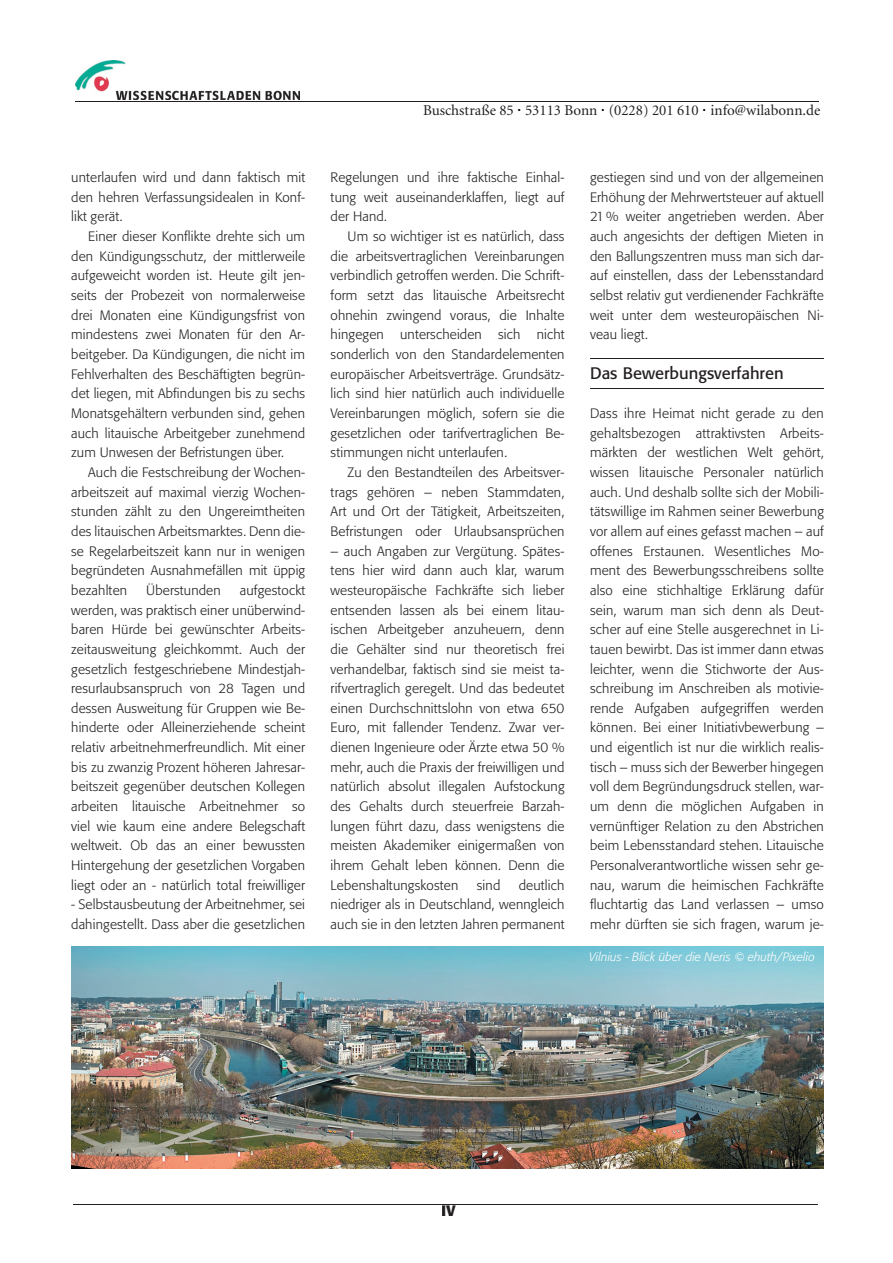
<style>
.page{position:relative;width:893px;height:1263px;background:#fff}
.page>*{position:absolute;margin:0;border:0;box-sizing:border-box;transform-origin:0 0}
.t1{font:16.5px "Tn T Form BSK";color:#231f20}
.t2{font:15px "Minion";color:#231f20}
.t3{font:700 15px "Tn T Form BSK";color:#231f20}
.t4{font:300 13.5px/19.6px "Tn T Form BSK";letter-spacing:.01em;color:#231f20;text-align:justify}
.t5{font:italic 300 12px "Tn T Form BSK";letter-spacing:.01em;color:#fff}
.s1{font-size:18px;color:#000}
</style>
<div class="page">
<img style="left:75px;top:61px;width:224px;height:38px">
<hr style="left:75px;top:101px;width:743px;height:1px;background:#231f20">
<hr style="left:73px;top:1204px;width:745px;height:1px;background:#231f20">
<hr style="left:590px;top:358px;width:234px;height:1px;background:#231f20">
<hr style="left:590px;top:388px;width:234px;height:1px;background:#231f20">
<img style="left:71px;top:946px;width:753px;height:222px">
<p class="t4" style="left:71px;top:168px;width:235px">unterlaufen wird und dann faktisch mit den hehren Verfassungsidealen in Konf&shy;likt gerät.</p>
<p class="t4" style="left:71px;top:227px;width:235px;text-indent:17px">Einer dieser Konflikte drehte sich um den Kündigungsschutz, der mittlerweile aufgeweicht worden ist. Heute gilt jen&shy;seits der Probezeit von normalerweise drei Monaten eine Kündigungsfrist von mindestens zwei Monaten für den Ar&shy;beitgeber. Da Kündigungen, die nicht im Fehlverhalten des Beschäftigten begrün&shy;det liegen, mit Abfindungen bis zu sechs Monatsgehältern verbunden sind, gehen auch litauische Arbeitgeber zunehmend zum Unwesen der Befristungen über.</p>
<p class="t4" style="left:71px;top:462px;width:235px;text-indent:17px">Auch die Festschreibung der Wochen&shy;arbeitszeit auf maximal vierzig Wochen&shy;stunden zählt zu den Ungereimtheiten des litauischen Arbeitsmarktes. Denn die&shy;se Regelarbeitszeit kann nur in wenigen begründeten Ausnahmefällen mit üppig bezahlten</p>
<p class="t4" style="left:146px;top:580px;width:76px">Überstunden</p>
<p class="t4" style="left:71px;top:580px;width:235px;text-indent:169px">aufgestockt werden, was praktisch einer unüberwind&shy;baren Hürde bei gewünschter Arbeits&shy;zeitausweitung gleichkommt. Auch der gesetzlich festgeschriebene Mindestjah&shy;resurlaubsanspruch von 28 Tagen und dessen Ausweitung für Gruppen wie Be&shy;hinderte oder Alleinerziehende scheint relativ arbeitnehmerfreundlich. Mit einer bis zu zwanzig Prozent höheren Jahresar&shy;beitszeit gegenüber deutschen Kollegen arbeiten litauische Arbeitnehmer so viel wie kaum eine andere Belegschaft weltweit. Ob das an einer bewussten Hintergehung der gesetzlichen Vorgaben liegt oder an - natürlich total freiwilliger</p>
<p class="t4" style="left:71px;top:895px;width:235px">- Selbstausbeutung der Arbeitnehmer, sei dahingestellt. Dass aber die gesetzlichen</p>
<p class="t2" style="left:423px;top:103px;width:399px">Buschstraße 85 <span class="s1">·</span> 53113 Bonn <span class="s1">·</span> (0228) 201 610 <span class="s1">·</span> info@wilabonn.de</p>
<p class="t4" style="left:331px;top:168px;width:235px">Regelungen und ihre faktische Einhal&shy;tung weit auseinanderklaffen, liegt auf der Hand.</p>
<p class="t4" style="left:331px;top:227px;width:235px;text-indent:17px">Um so wichtiger ist es natürlich, dass die arbeitsvertraglichen Vereinbarungen verbindlich getroffen werden. Die Schrift&shy;form setzt das litauische Arbeitsrecht ohnehin zwingend voraus, die Inhalte hingegen unterscheiden sich nicht sonderlich von den Standardelementen europäischer Arbeitsverträge. Grundsätz&shy;lich sind hier natürlich auch individuelle Vereinbarungen möglich, sofern sie die gesetzlichen oder tarifvertraglichen Be&shy;stimmungen nicht unterlaufen.</p>
<p class="t4" style="left:331px;top:462px;width:235px;text-indent:17px">Zu den Bestandteilen des Arbeitsver&shy;trags gehören – neben Stammdaten, Art und Ort der Tätigkeit, Arbeitszeiten, Befristungen oder Urlaubsansprüchen</p>
<p class="t4" style="left:331px;top:541px;width:235px">– auch Angaben zur Vergütung. Spätes&shy;tens hier wird dann auch klar, warum westeuropäische Fachkräfte sich lieber entsenden lassen als bei einem litau&shy;ischen Arbeitgeber anzuheuern, denn die Gehälter sind nur theoretisch frei verhandelbar, faktisch sind sie meist ta&shy;rifvertraglich geregelt. Und das bedeutet einen Durchschnittslohn von etwa 650<br>Euro, mit fallender Tendenz. Zwar ver&shy;dienen Ingenieure oder Ärzte etwa 50 % mehr, auch die Praxis der freiwilligen und natürlich absolut illegalen Aufstockung des Gehalts durch steuerfreie Barzah&shy;lungen führt dazu, dass wenigstens die meisten Akademiker einigermaßen von ihrem Gehalt leben können. Denn die Lebenshaltungskosten</p>
<p class="t4" style="left:331px;top:875px;width:235px;text-indent:188px">deutlich niedriger als in Deutschland, wenngleich auch sie in den letzten Jahren permanent</p>
<p class="t4" style="left:477px;top:875px;width:25px">sind</p>
<p class="t4" style="left:590px;top:168px;width:235px">gestiegen sind und von der allgemeinen Erhöhung der Mehrwertsteuer auf aktuell 21 % weiter angetrieben werden. Aber auch angesichts der deftigen Mieten in den Ballungszentren muss man sich dar&shy;auf einstellen, dass der Lebensstandard selbst relativ gut verdienender Fachkräfte weit unter dem westeuropäischen Ni&shy;veau liegt.</p>
<p class="t1" style="left:590px;top:363px;width:195px">Das Bewerbungsverfahren</p>
<p class="t4" style="left:590px;top:404px;width:235px">Dass ihre Heimat nicht gerade zu den gehaltsbezogen attraktivsten Arbeits&shy;märkten der westlichen Welt gehört, wissen litauische Personaler natürlich auch. Und deshalb sollte sich der Mobili&shy;tätswillige im Rahmen seiner Bewerbung vor allem auf eines gefasst machen – auf offenes Erstaunen. Wesentliches Mo&shy;ment des Bewerbungsschreibens sollte also eine stichhaltige Erklärung dafür sein, warum man sich denn als Deut&shy;scher auf eine Stelle ausgerechnet in Li&shy;tauen bewirbt. Das ist immer dann etwas leichter, wenn die Stichworte der Aus&shy;schreibung im Anschreiben als motivie&shy;rende Aufgaben aufgegriffen werden können. Bei einer Initiativbewerbung – und eigentlich ist nur die wirklich realis&shy;tisch – muss sich der Bewerber hingegen voll dem Begründungsdruck stellen, war&shy;um denn die möglichen Aufgaben in vernünftiger Relation zu den Abstrichen beim Lebensstandard stehen. Litauische Personalverantwortliche wissen sehr ge&shy;nau, warum die heimischen Fachkräfte fluchtartig das Land verlassen – umso mehr dürften sie sich fragen, warum je-</p>
<p class="t5" style="left:589px;top:950px;width:227px">Vilnius - Blick über die Neris © ehuth/Pixelio</p>
<p class="t3" style="left:441px;top:1201px;width:16px">IV</p>
</div>
